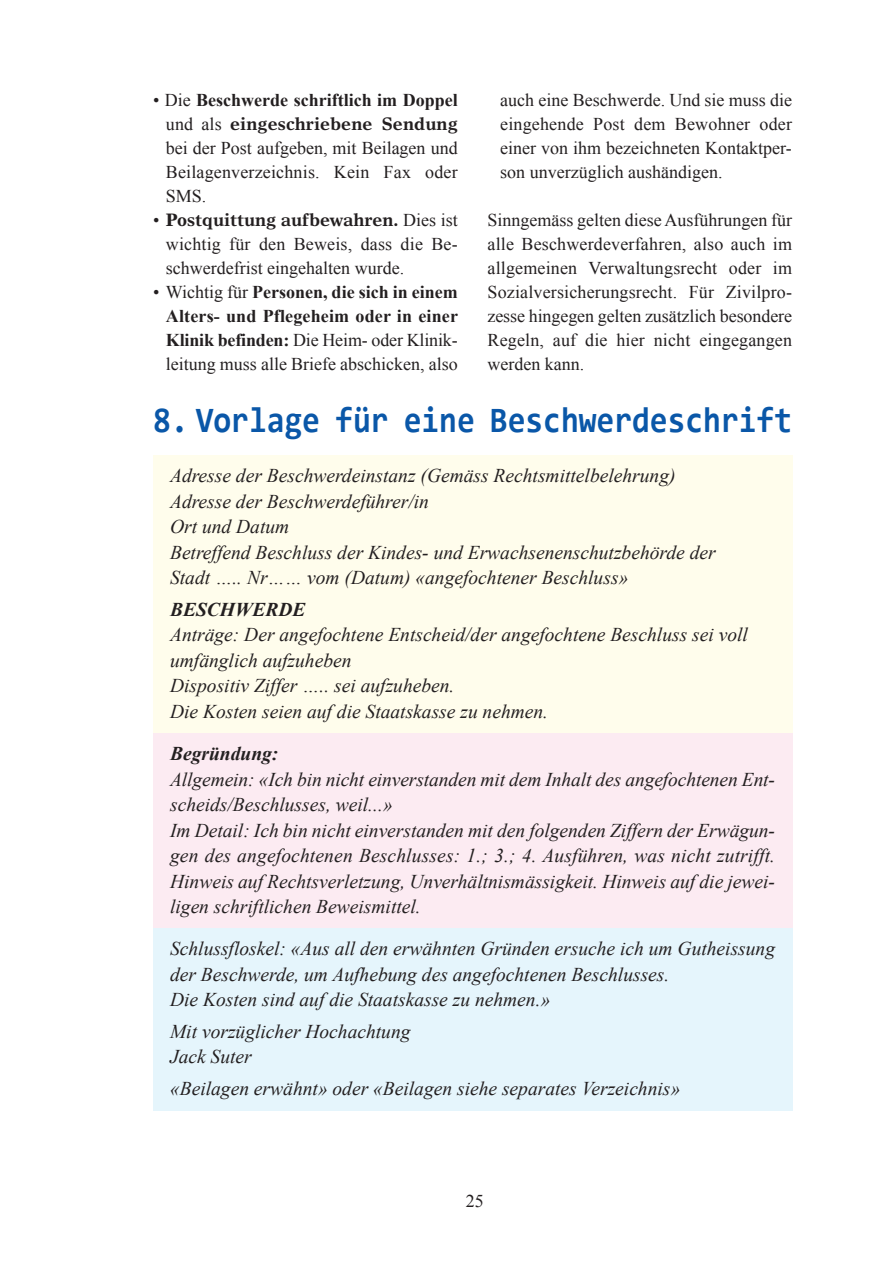
<style>
.page{position:relative;width:893px;height:1263px;background:#fff}
.page>*{position:absolute;margin:0;border:0;box-sizing:border-box;transform-origin:0 0}
.t1{font:700 36px "Consolas";color:#0a57a8;scale:.9 1}
.t2{font:italic 19.5px/25.5px "Times New Roman";color:#231f20}
.t3{font:italic 700 19.5px "Times New Roman";color:#231f20}
.t4{font:18px/24px "Times New Roman";color:#231f20;text-align:justify}
.t5{font:700 18px/24px "Times New Roman";color:#231f20;text-align:justify}
.t6{font:700 18px "Times Europa";color:#231f20}
.s1{font-weight:400}
.s2{font-family:"Times New Roman";font-weight:400}
</style>
<div class="page">
<div style="left:153px;top:455px;width:639px;height:279px;background:#fffdec"></div>
<div style="left:153px;top:733px;width:639px;height:196px;background:#fcebf2"></div>
<div style="left:153px;top:928px;width:639px;height:183px;background:#e5f5fc"></div>
<p class="t5" style="left:153px;top:88px;width:306px"><span class="s1">• Die</span> Beschwerde schriftlich im Doppel</p>
<p class="t6" style="left:166px;top:117px;width:293px"><span class="s2">und als</span> eingeschriebene Sendung</p>
<p class="t4" style="left:166px;top:136px;width:293px">bei der Post aufgeben, mit Beilagen und Beilagenverzeichnis. Kein Fax oder SMS.</p>
<p class="t6" style="left:153px;top:213px;width:306px"><span class="s2">•</span> Postquittung aufbewahren. <span class="s2">Dies ist</span></p>
<p class="t4" style="left:166px;top:232px;width:293px">wichtig für den Beweis, dass die Be&shy;schwerdefrist eingehalten wurde.</p>
<p class="t5" style="left:166px;top:280px;width:294px;text-indent:-13px"><span class="s1">• Wichtig für</span> Personen, die sich in einem Alters- und Pflegeheim oder in einer Klinik befinden: <span class="s1">Die Heim- oder Klinik&shy;leitung muss alle Briefe abschicken, also</span></p>
<p class="t4" style="left:500px;top:88px;width:293px">auch eine Beschwerde. Und sie muss die eingehende Post dem Bewohner oder einer von ihm bezeichneten Kontaktper&shy;son unverzüglich aushändigen.</p>
<p class="t4" style="left:487px;top:208px;width:306px">Sinngemäss gelten diese Ausführungen für alle Beschwerdeverfahren, also auch im allgemeinen Verwaltungsrecht oder im Sozialversicherungsrecht. Für Zivilpro&shy;zesse hingegen gelten zusätzlich besondere Regeln, auf die hier nicht eingegangen werden kann.</p>
<h1 class="t1" style="left:153px;top:405px;width:712px">8. Vorlage für eine Beschwerdeschrift</h1>
<p class="t2" style="left:170px;top:463px;width:547px">Adresse der Beschwerdeinstanz (Gemäss Rechtsmittelbelehrung)<br>Adresse der Beschwerdeführer/in<br>Ort und Datum<br>Betreffend Beschluss der Kindes- und Erwachsenenschutzbehörde der Stadt ….. Nr…… vom (Datum) «angefochtener Beschluss»</p>
<p class="t3" style="left:170px;top:598px;width:137px">BESCHWERDE</p>
<p class="t2" style="left:170px;top:622px;width:579px">Anträge: Der angefochtene Entscheid/der angefochtene Beschluss sei voll umfänglich aufzuheben<br>Dispositiv Ziffer ….. sei aufzuheben.<br>Die Kosten seien auf die Staatskasse zu nehmen.</p>
<p class="t3" style="left:170px;top:743px;width:110px">Begründung:</p>
<p class="t2" style="left:170px;top:766px;width:606px">Allgemein: «Ich bin nicht einverstanden mit dem Inhalt des angefochtenen Ent&shy;scheids/Beschlusses, weil...»<br>Im Detail: Ich bin nicht einverstanden mit den folgenden Ziffern der Erwägun&shy;gen des angefochtenen Beschlusses: 1.; 3.; 4. Ausführen, was nicht zutrifft.<br>Hinweis auf Rechtsverletzung, Unverhältnismässigkeit. Hinweis auf die jewei&shy;ligen schriftlichen Beweismittel.</p>
<p class="t2" style="left:170px;top:936px;width:606px">Schlussfloskel: «Aus all den erwähnten Gründen ersuche ich um Gutheissung der Beschwerde, um Aufhebung des angefochtenen Beschlusses.<br>Die Kosten sind auf die Staatskasse zu nehmen.»</p>
<p class="t2" style="left:170px;top:1018px;width:242px">Mit vorzüglicher Hochachtung<br>Jack Suter</p>
<p class="t2" style="left:170px;top:1075px;width:512px">«Beilagen erwähnt» oder «Beilagen siehe separates Verzeichnis»</p>
<p class="t4" style="left:466px;top:1189px;width:19px">25</p>
</div>
